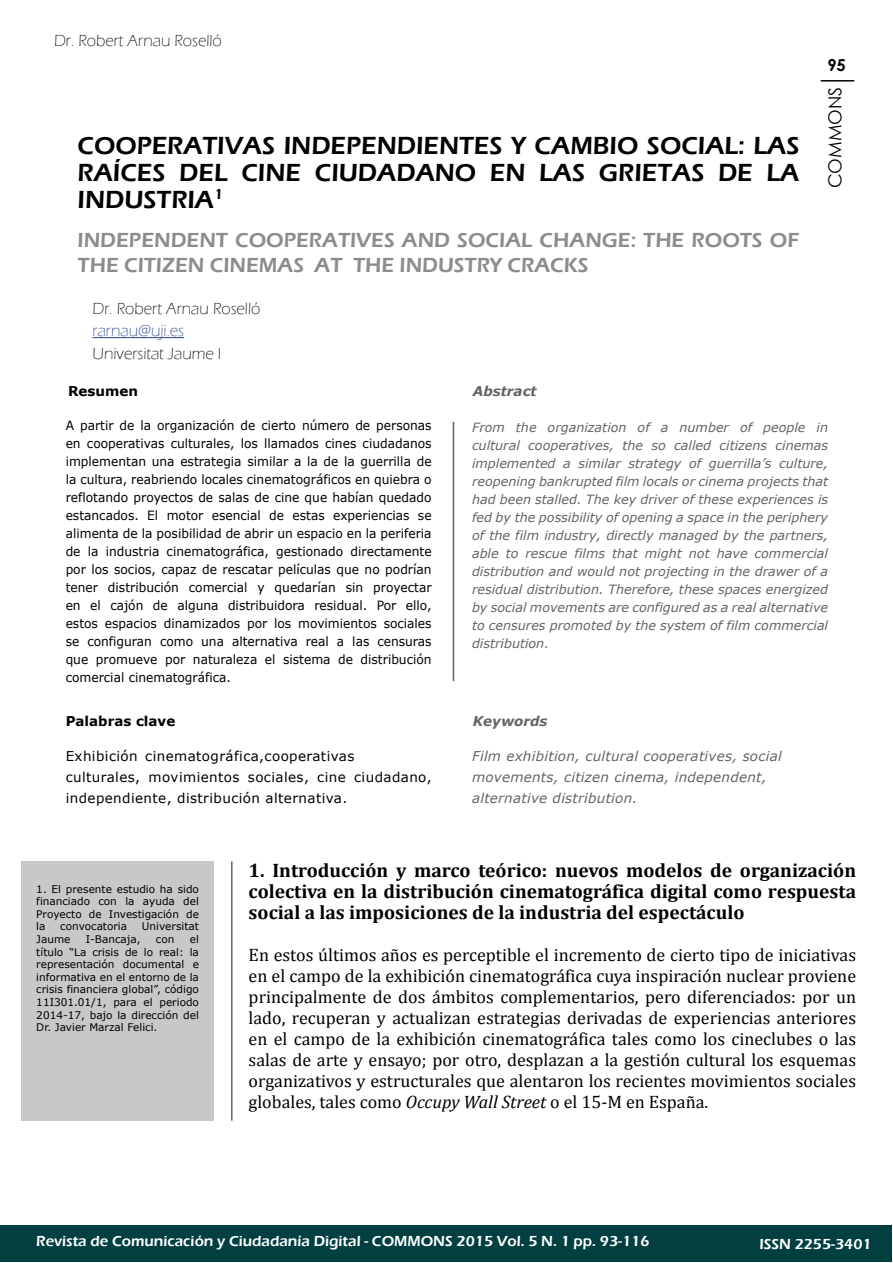
<style>
.page{position:relative;width:893px;height:1263px;background:#fff}
.page>*{position:absolute;margin:0;border:0;box-sizing:border-box;transform-origin:0 0}
.t1{font:600 25.5px/27px "Eras ITC";color:#000;text-align:justify}
.t2{font:600 21px/25.5px "Eras ITC";color:#8a8c8e}
.t3{font:700 19.5px/21px "Cambria";color:#000;text-align:justify}
.t4{font:18px/21px "Cambria";color:#000;text-align:justify}
.t5{font:18px "Century Gothic";color:#000}
.t6{font:300 16.5px "Eras ITC";color:#000}
.t7{font:300 16.5px "Eras ITC";color:#25408f}
.t8{font:700 16.5px "Century Gothic";color:#000}
.t9{font:600 15px "Eras ITC";color:#fff}
.t10{font:13.5px/21px "Verdana";letter-spacing:.03em;color:#000}
.t11{font:italic 13.5px/21px "Verdana";letter-spacing:.02em;color:#636466}
.t12{font:700 13.5px "Verdana";color:#000}
.t13{font:italic 700 13.5px "Verdana";color:#636466}
.t14{font:12.75px/18px "Verdana";color:#000;text-align:justify;scale:.96 1}
.t15{font:italic 12.75px/18px "Verdana";color:#636466;text-align:justify}
.t16{font:10.5px/12.6px "Verdana";color:#000;text-align:justify}
.s1{font-style:italic}
</style>
<div class="page">
<div style="left:1px;top:1225px;width:891px;height:37px;background:#023f40"></div>
<hr style="left:821px;top:80px;width:33px;height:2px;background:#020000">
<hr style="left:92px;top:337px;width:92px;height:1px;background:#25408f">
<hr style="left:453px;top:422px;width:1px;height:259px;background:#636466">
<hr style="left:231px;top:861px;width:2px;height:260px;background:#636466">
<div style="left:21px;top:861px;width:193px;height:260px;background:#c7c8ca"></div>
<p class="t6" style="left:54px;top:32px;width:169px">Dr. Robert Arnau Roselló</p>
<p class="t8" style="left:827px;top:52px;width:20px">95</p>
<h3 class="t5" style="left:822px;top:188px;width:103px;rotate:-90deg">COMMONS</h3>
<p class="t1" style="left:78px;top:132px;width:723px">COOPERATIVAS INDEPENDIENTES Y CAMBIO SOCIAL: LAS RAÍCES DEL CINE CIUDADANO EN LAS GRIETAS DE LA INDUSTRIA<sup>1</sup></p>
<p class="t2" style="left:78px;top:227px;width:723px">INDEPENDENT COOPERATIVES AND SOCIAL CHANGE: THE ROOTS OF<br>THE CITIZEN CINEMAS AT THE INDUSTRY CRACKS</p>
<p class="t6" style="left:92px;top:299px;width:169px">Dr. Robert Arnau Roselló</p>
<p class="t7" style="left:92px;top:322px;width:93px">rarnau@uji.es</p>
<p class="t6" style="left:92px;top:344px;width:130px">Universitat Jaume I</p>
<p class="t12" style="left:68px;top:381px;width:71px">Resumen</p>
<p class="t15" style="left:472px;top:418px;width:358px">From the organization of a number of people in cultural cooperatives, the so called citizens cinemas implemented a similar strategy of guerrilla’s culture, reopening bankrupted film locals or cinema projects that had been stalled. The key driver of these experiences is fed by the possibility of opening a space in the periphery of the film industry, directly managed by the partners, able to rescue films that might not have commercial distribution and would not projecting in the drawer of a residual distribution. Therefore, these spaces energized by social movements are configured as a real alternative to censures promoted by the system of film commercial distribution.</p>
<p class="t13" style="left:473px;top:381px;width:65px">Abstract</p>
<p class="t14" style="left:66px;top:416px;width:383px">A partir de la organización de cierto número de personas en cooperativas culturales, los llamados cines ciudadanos implementan una estrategia similar a la de la guerrilla de la cultura, reabriendo locales cinematográficos en quiebra o reflotando proyectos de salas de cine que habían quedado estancados. El motor esencial de estas experiencias se alimenta de la posibilidad de abrir un espacio en la periferia de la industria cinematográfica, gestionado directamente por los socios, capaz de rescatar películas que no podrían tener distribución comercial y quedarían sin proyectar en el cajón de alguna distribuidora residual. Por ello, estos espacios dinamizados por los movimientos sociales se configuran como una alternativa real a las censuras que promueve por naturaleza el sistema de distribución comercial cinematográfica.</p>
<p class="t12" style="left:66px;top:711px;width:111px">Palabras clave</p>
<p class="t13" style="left:473px;top:711px;width:76px">Keywords</p>
<p class="t10" style="left:66px;top:745px;width:367px">Exhibición cinematográfica,cooperativas culturales, movimientos sociales, cine ciudadano, independiente, distribución alternativa.</p>
<p class="t11" style="left:472px;top:745px;width:311px">Film exhibition, cultural cooperatives, social movements, citizen cinema, independent, alternative distribution.</p>
<p class="t16" style="left:36px;top:882px;width:164px">1. El presente estudio ha sido financiado con la ayuda del Proyecto de Investigación de la</p>
<p class="t16" style="left:60px;top:920px;width:68px">convocatoria</p>
<p class="t16" style="left:142px;top:920px;width:59px">Universitat</p>
<p class="t16" style="left:36px;top:933px;width:36px">Jaume</p>
<p class="t16" style="left:86px;top:933px;width:56px">I-Bancaja,</p>
<p class="t16" style="left:156px;top:933px;width:20px">con</p>
<p class="t16" style="left:36px;top:933px;width:164px;text-indent:154px">el título “La crisis de lo real: la representación documental e informativa en el entorno de la crisis financiera global”, código 11I301.01/1, para el periodo 2014-17, bajo la dirección del Dr. Javier Marzal Felici.</p>
<p class="t3" style="left:249px;top:859px;width:609px">1. Introducción y marco teórico: nuevos modelos de organización colectiva en la distribución cinematográfica digital como respuesta social a las imposiciones de la industria del espectáculo</p>
<p class="t4" style="left:249px;top:944px;width:609px">En estos últimos años es perceptible el incremento de cierto tipo de iniciativas en el campo de la exhibición cinematográfica cuya inspiración nuclear proviene principalmente de dos ámbitos complementarios, pero diferenciados: por un lado, recuperan y actualizan estrategias derivadas de experiencias anteriores en el campo de la exhibición cinematográfica tales como los cineclubes o las salas de arte y ensayo; por otro, desplazan a la gestión cultural los esquemas organizativos y estructurales que alentaron los recientes movimientos sociales globales, tales como <span class="s1">Occupy Wall Street</span> o el 15-M en España.</p>
<p class="t9" style="left:36px;top:1232px;width:615px">Revista de Comunicación y Ciudadanía Digital - COMMONS 2015 Vol. 5 N. 1 pp. 93-116</p>
<p class="t9" style="left:759px;top:1235px;width:114px">ISSN 2255-3401</p>
</div>
